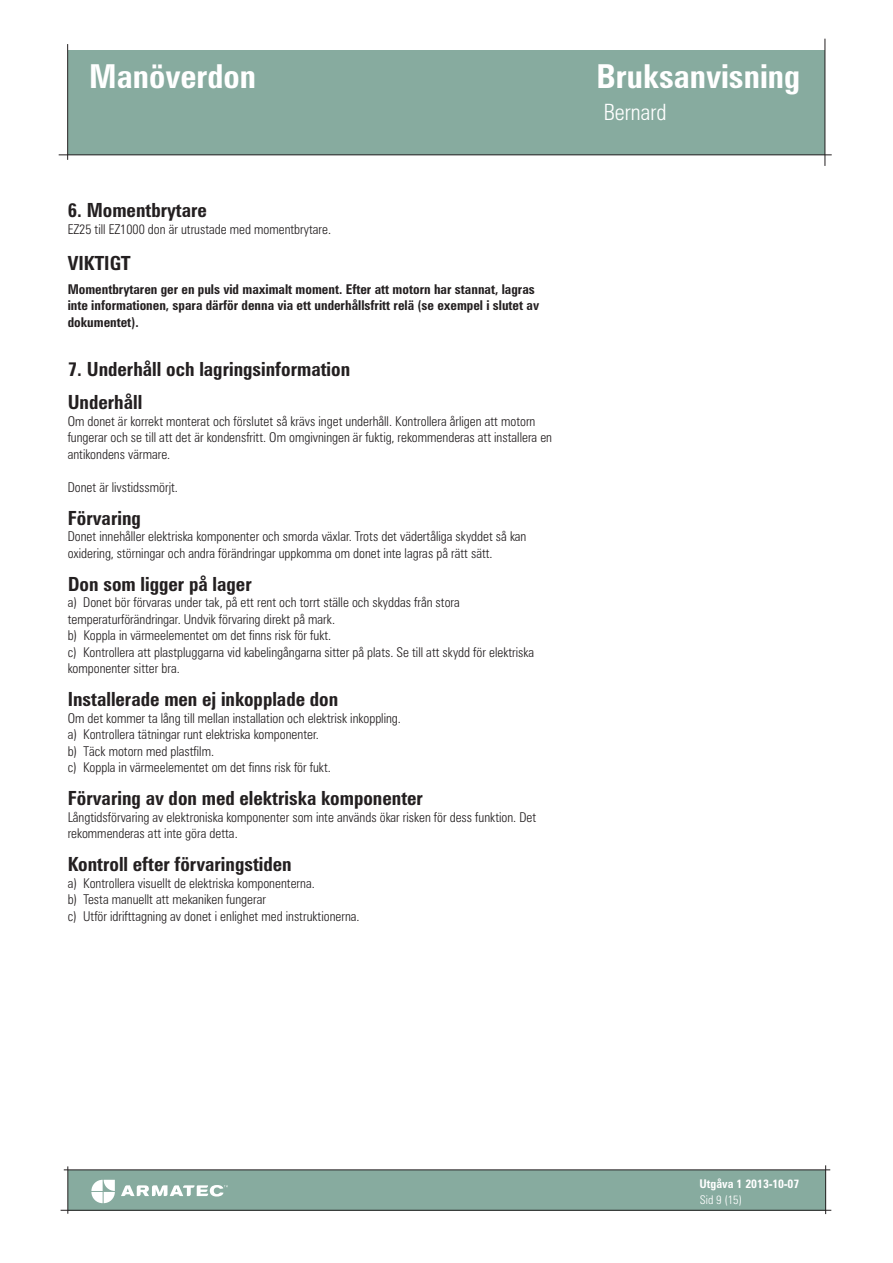
<style>
.page{position:relative;width:893px;height:1263px;background:#fff}
.page>*{position:absolute;margin:0;border:0;box-sizing:border-box;transform-origin:0 0}
.t1{font:700 condensed 33px "Zurich BT";color:#fff}
.t2{font:300 condensed 22.5px "Zurich BT";color:#fff}
.t3{font:700 condensed 19.5px/33px "Zurich BT";color:#231f20}
.t4{font:300 condensed 13.5px/16.5px "Zurich BT";color:#231f20}
.t5{font:700 condensed 13.5px/16.5px "Zurich BT";color:#231f20}
.t6{font:700 condensed 12px "Zurich BT";color:#fff}
.t7{font:300 condensed 12px "Zurich BT";color:#fff}
</style>
<div class="page">
<div style="left:68px;top:50px;width:757px;height:105px;background:#87ab9f"></div>
<hr style="left:59px;top:154px;width:773px;height:1px;background:#231f20">
<hr style="left:67px;top:44px;width:1px;height:116px;background:#231f20">
<hr style="left:825px;top:39px;width:1px;height:127px;background:#231f20">
<div style="left:68px;top:1170px;width:758px;height:40px;background:#87ab9f"></div>
<hr style="left:64px;top:1169px;width:766px;height:1px;background:#231f20">
<hr style="left:61px;top:1210px;width:770px;height:1px;background:#231f20">
<hr style="left:825px;top:1165px;width:1px;height:49px;background:#231f20">
<hr style="left:67px;top:1166px;width:1px;height:48px;background:#231f20">
<svg style="left:121px;top:1185px;width:107px;height:11px"></svg>
<svg style="left:91px;top:1180px;width:24px;height:23px"></svg>
<p class="t1" style="left:89px;top:56px;width:168px">Manöverdon</p>
<p class="t3" style="left:68px;top:194px;width:141px">6. Momentbrytare</p>
<p class="t4" style="left:68px;top:221px;width:265px">EZ25 till EZ1000 don är utrustade med momentbrytare.</p>
<p class="t3" style="left:68px;top:246px;width:65px">VIKTIGT</p>
<p class="t5" style="left:68px;top:281px;width:473px">Momentbrytaren ger en puls vid maximalt moment. Efter att motorn har stannat, lagras inte informationen, spara därför denna via ett underhållsfritt relä (se exempel i slutet av dokumentet).</p>
<p class="t3" style="left:68px;top:353px;width:284px">7. Underhåll och lagringsinformation<br>Underhåll</p>
<p class="t4" style="left:68px;top:413px;width:486px">Om donet är korrekt monterat och förslutet så krävs inget underhåll. Kontrollera årligen att motorn fungerar och se till att det är kondensfritt. Om omgivningen är fuktig, rekommenderas att installera en antikondens värmare.</p>
<p class="t4" style="left:68px;top:479px;width:112px">Donet är livstidssmörjt.</p>
<p class="t3" style="left:68px;top:501px;width:75px">Förvaring</p>
<p class="t4" style="left:68px;top:528px;width:460px">Donet innehåller elektriska komponenter och smorda växlar. Trots det vädertåliga skyddet så kan oxidering, störningar och andra förändringar uppkomma om donet inte lagras på rätt sätt.</p>
<p class="t3" style="left:68px;top:567px;width:186px">Don som ligger på lager</p>
<p class="t4" style="left:68px;top:594px;width:468px">a) Donet bör förvaras under tak, på ett rent och torrt ställe och skyddas från stora temperaturförändringar. Undvik förvaring direkt på mark.<br>b) Koppla in värmeelementet om det finns risk för fukt.<br>c) Kontrollera att plastpluggarna vid kabelingångarna sitter på plats. Se till att skydd för elektriska komponenter sitter bra.</p>
<p class="t3" style="left:68px;top:683px;width:272px">Installerade men ej inkopplade don</p>
<p class="t4" style="left:68px;top:710px;width:335px">Om det kommer ta lång till mellan installation och elektrisk inkoppling. a) Kontrollera tätningar runt elektriska komponenter.<br>b) Täck motorn med plastfilm.<br>c) Koppla in värmeelementet om det finns risk för fukt.</p>
<p class="t3" style="left:68px;top:782px;width:357px">Förvaring av don med elektriska komponenter</p>
<p class="t4" style="left:68px;top:809px;width:470px">Långtidsförvaring av elektroniska komponenter som inte används ökar risken för dess funktion. Det rekommenderas att inte göra detta.</p>
<p class="t3" style="left:68px;top:848px;width:226px">Kontroll efter förvaringstiden</p>
<p class="t4" style="left:68px;top:875px;width:293px">a) Kontrollera visuellt de elektriska komponenterna.<br>b) Testa manuellt att mekaniken fungerar<br>c) Utför idrifttagning av donet i enlighet med instruktionerna.</p>
<p class="t1" style="left:596px;top:56px;width:205px">Bruksanvisning</p>
<p class="t2" style="left:604px;top:99px;width:64px">Bernard</p>
<p class="t6" style="left:699px;top:1176px;width:101px">Utgåva 1 2013-10-07</p>
<p class="t7" style="left:700px;top:1192px;width:44px">Sid 9 (15)</p>
</div>
